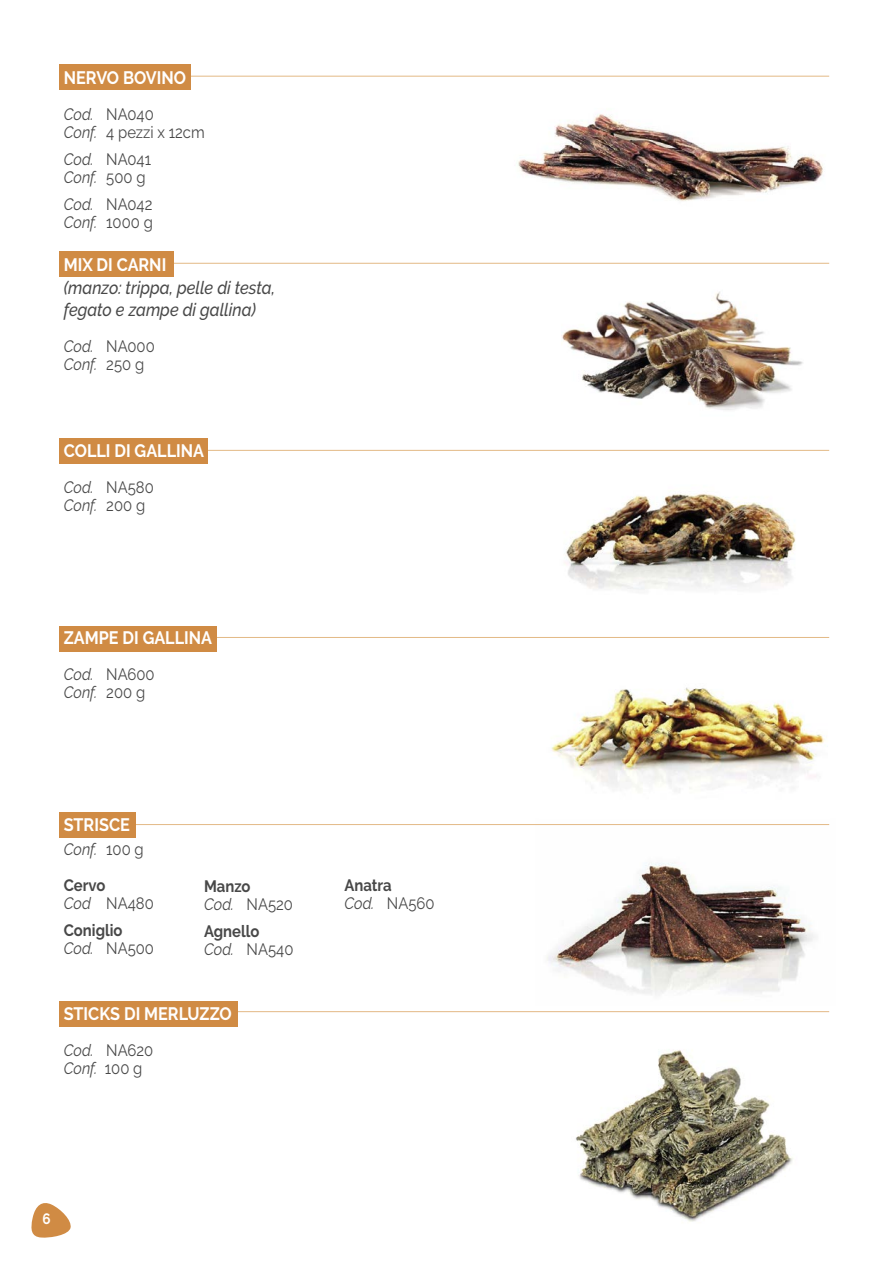
<style>
.page{position:relative;width:893px;height:1263px;background:#fff}
.page>*{position:absolute;margin:0;border:0;box-sizing:border-box;transform-origin:0 0}
.t1{font:700 18px "Raleway";color:#fff;scale:.9 1}
.t2{font:italic 500 18px/22.5px "Raleway";color:#484848;scale:.9 1}
.t3{font:italic 16.5px/18px "Raleway";color:#484848;scale:.9 1}
.t4{font:700 16.5px/18px "Raleway";color:#484848;scale:.9 1}
.t5{font:16.5px/18px "Raleway";color:#484848;scale:.9 1}
.t6{font:700 15px "Raleway";color:#fff;scale:.9 1}
.s1{font-style:italic}
.s2{font-style:normal}
.s3{font-weight:700;font-style:normal}
.s4{font-weight:400;font-style:italic}
.s5{font-weight:400}
</style>
<div class="page">
<svg style="left:31px;top:1203px;width:40px;height:35px"></svg>
<hr style="left:64px;top:76px;width:765px;height:1px;background:#e3b986">
<div style="left:60px;top:64px;width:131px;height:25px;background:#d08b44"></div>
<img style="left:547px;top:824px;width:283px;height:171px">
<img style="left:551px;top:687px;width:274px;height:105px">
<img style="left:566px;top:493px;width:230px;height:97px">
<img style="left:561px;top:262px;width:242px;height:148px">
<img style="left:518px;top:114px;width:305px;height:87px">
<hr style="left:64px;top:263px;width:765px;height:1px;background:#e3b986">
<hr style="left:64px;top:450px;width:765px;height:1px;background:#e3b986">
<hr style="left:64px;top:637px;width:765px;height:1px;background:#e3b986">
<hr style="left:64px;top:824px;width:765px;height:1px;background:#e3b986">
<hr style="left:64px;top:1011px;width:765px;height:1px;background:#e3b986">
<div style="left:60px;top:251px;width:114px;height:25px;background:#d08b44"></div>
<div style="left:60px;top:438px;width:148px;height:25px;background:#d08b44"></div>
<div style="left:60px;top:626px;width:157px;height:25px;background:#d08b44"></div>
<div style="left:60px;top:812px;width:76px;height:26px;background:#d08b44"></div>
<div style="left:60px;top:1001px;width:178px;height:25px;background:#d08b44"></div>
<img style="left:576px;top:1050px;width:217px;height:172px">
<p class="t1" style="left:64px;top:68px;width:137px">NERVO BOVINO</p>
<p class="t5" style="left:64px;top:105px;width:158px"><span class="s1">Cod.</span> NA040<br><span class="s1">Conf.</span> 4 pezzi x 12cm</p>
<p class="t3" style="left:64px;top:150px;width:99px">Cod. <span class="s2">NA041<br></span>Conf. <span class="s2">500 g</span></p>
<p class="t5" style="left:64px;top:195px;width:101px"><span class="s1">Cod.</span> NA042<br><span class="s1">Conf.</span> 1000 g</p>
<p class="t1" style="left:64px;top:255px;width:115px">MIX DI CARNI</p>
<p class="t2" style="left:64px;top:276px;width:236px">(manzo: trippa, pelle di testa, fegato e zampe di gallina)</p>
<p class="t3" style="left:64px;top:337px;width:103px">Cod. <span class="s2">NA000<br></span>Conf. <span class="s2">250 g</span></p>
<p class="t1" style="left:64px;top:441px;width:157px">COLLI DI GALLINA</p>
<p class="t3" style="left:64px;top:478px;width:102px">Cod. <span class="s2">NA580<br></span>Conf. <span class="s2">200 g</span></p>
<p class="t1" style="left:64px;top:628px;width:166px">ZAMPE DI GALLINA</p>
<p class="t3" style="left:64px;top:665px;width:102px">Cod. <span class="s2">NA600<br></span>Conf. <span class="s2">200 g</span></p>
<p class="t1" style="left:64px;top:815px;width:75px">STRISCE</p>
<p class="t3" style="left:64px;top:831px;width:90px;line-height:36px">Conf. <span class="s2">100 g<br></span><span class="s3">Cervo</span></p>
<p class="t4" style="left:64px;top:890px;width:102px;line-height:27px"><span class="s4">Cod</span> <span class="s5">NA480<br></span>Coniglio</p>
<p class="t5" style="left:64px;top:939px;width:102px"><span class="s1">Cod.</span> NA500</p>
<p class="t4" style="left:204px;top:877px;width:100px">Manzo<br><span class="s4">Cod.</span> <span class="s5">NA520</span></p>
<p class="t4" style="left:204px;top:922px;width:101px">Agnello<br><span class="s4">Cod.</span> <span class="s5">NA540</span></p>
<p class="t1" style="left:64px;top:1003px;width:188px">STICKS DI MERLUZZO</p>
<p class="t3" style="left:64px;top:1041px;width:101px">Cod. <span class="s2">NA620<br></span>Conf. <span class="s2">100 g</span></p>
<p class="t4" style="left:344px;top:876px;width:102px">Anatra<br><span class="s4">Cod.</span> <span class="s5">NA560</span></p>
<p class="t6" style="left:43px;top:1210px;width:11px">6</p>
</div>
